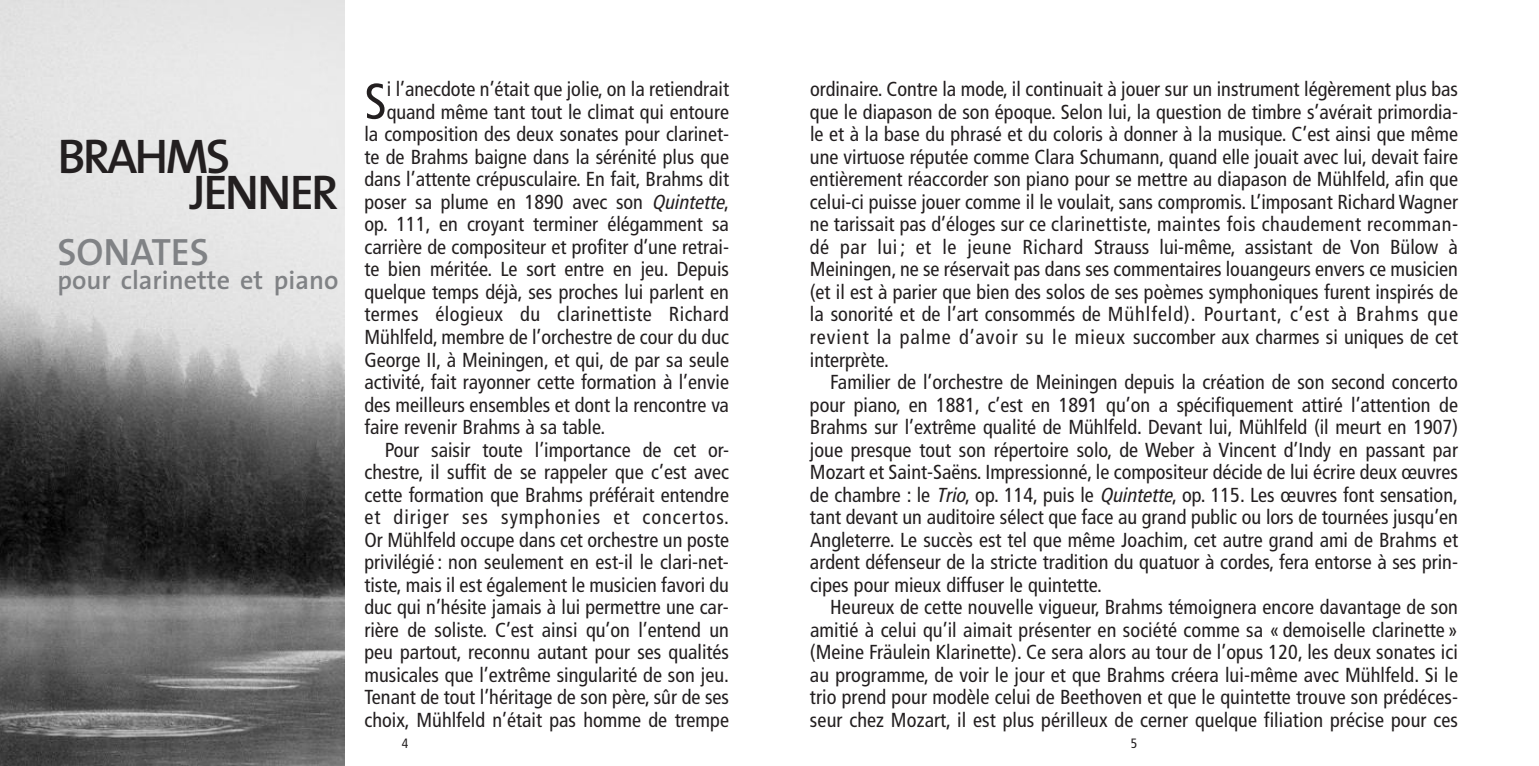
<style>
.page{position:relative;width:1539px;height:766px;background:#fff}
.page>*{position:absolute;margin:0;border:0;box-sizing:border-box;transform-origin:0 0}
.t1{font:condensed 50.18px "Frutiger";color:#231f20}
.t2{font:600 49.05px/35.6px "The Sans";letter-spacing:-.06em;color:#231f20}
.t3{font:600 38.25px "The Sans";color:#808285}
.t4{font:600 26.1px "The Sans";color:#808285}
.t5{font:condensed 20.25px/22.5px "Frutiger";color:#231f20;text-align:justify}
.t6{font:condensed 20.25px "Frutiger";letter-spacing:.02em;color:#231f20}
.t7{font:condensed 20.25px "Frutiger";letter-spacing:.05em;color:#231f20}
.t8{font:condensed 13.5px "Frutiger";color:#231f20}
.s1{font-style:italic}
</style>
<div class="page">
<img style="left:0;top:0;width:344px;height:765px">
<h2 class="t2" style="left:189px;top:143px;width:151px;text-indent:-132px">BRAHMS<br>JENNER</h2>
<h3 class="t3" style="left:57px;top:237px;width:153px">SONATES</h3>
<p class="t4" style="left:57px;top:270px;width:283px">pour clarinette et piano</p>
<h1 class="t1" style="left:364px;top:81px;width:24px">S</h1>
<p class="t5" style="left:387px;top:80px;width:344px">i l’anecdote n’était que jolie, on la retiendrait</p>
<p class="t5" style="left:810px;top:80px;width:650px">ordinaire. Contre la mode, il continuait à jouer sur un instrument légèrement plus bas que le diapason de son époque. Selon lui, la question de timbre s’avérait primordia&shy;le et à la base du phrasé et du coloris à donner à la musique. C’est ainsi que même une virtuose réputée comme Clara Schumann, quand elle jouait avec lui, devait faire entièrement réaccorder son piano pour se mettre au diapason de Mühlfeld, afin que celui-ci puisse jouer comme il le voulait, sans compromis. L’imposant Richard Wagner ne tarissait pas d’éloges sur ce clarinettiste, maintes fois chaudement recomman&shy;dé par lui ; et le jeune Richard Strauss lui-même, assistant de Von Bülow à Meiningen, ne se réservait pas dans ses commentaires louangeurs envers ce musicien (et il est à parier que bien des solos de ses poèmes symphoniques furent inspirés de la sonorité et de l’art consommés de Mühlfeld). Pourtant, c’est à Brahms que revient la palme d’avoir su le mieux succomber aux charmes si uniques de cet interprète.</p>
<p class="t5" style="left:810px;top:372px;width:650px;text-indent:20px">Familier de l’orchestre de Meiningen depuis la création de son second concerto pour piano, en 1881, c’est en 1891 qu’on a spécifiquement attiré l’attention de Brahms sur l’extrême qualité de Mühlfeld. Devant lui, Mühlfeld (il meurt en 1907) joue presque tout son répertoire solo, de Weber à Vincent d’Indy en passant par Mozart et Saint-Saëns. Impressionné, le compositeur décide de lui écrire deux œuvres de chambre : le <span class="s1">Trio</span>, op. 114, puis le <span class="s1">Quintette</span>, op. 115. Les œuvres font sensation, tant devant un auditoire sélect que face au grand public ou lors de tournées jusqu’en Angleterre. Le succès est tel que même Joachim, cet autre grand ami de Brahms et ardent défenseur de la stricte tradition du quatuor à cordes, fera entorse à ses prin&shy;cipes pour mieux diffuser le quintette.</p>
<p class="t5" style="left:810px;top:597px;width:650px;text-indent:20px">Heureux de cette nouvelle vigueur, Brahms témoignera encore davantage de son amitié à celui qu’il aimait présenter en société comme sa « demoiselle clarinette» (Meine Fräulein Klarinette). Ce sera alors au tour de l’opus 120, les deux sonates ici au programme, de voir le jour et que Brahms créera lui-même avec Mühlfeld. Si le trio prend pour modèle celui de Beethoven et que le quintette trouve son prédéces&shy;seur chez Mozart, il est plus périlleux de cerner quelque filiation précise pour ces</p>
<p class="t5" style="left:387px;top:102px;width:344px">quand même tant tout le climat qui entoure</p>
<p class="t5" style="left:364px;top:125px;width:366px">la composition des deux sonates pour clarinet-</p>
<p class="t5" style="left:364px;top:147px;width:366px">te de Brahms baigne dans la sérénité plus que</p>
<p class="t5" style="left:364px;top:170px;width:366px">dans l’attente crépusculaire. En fait, Brahms dit</p>
<p class="t5" style="left:364px;top:192px;width:366px">poser sa plume en 1890 avec son <span class="s1">Quintette</span>,</p>
<p class="t5" style="left:364px;top:215px;width:366px">op. 111, en croyant terminer élégamment sa</p>
<p class="t5" style="left:364px;top:237px;width:366px">carrière de compositeur et profiter d’une retrai-</p>
<p class="t5" style="left:364px;top:260px;width:366px">te bien méritée. Le sort entre en jeu. Depuis</p>
<p class="t5" style="left:365px;top:282px;width:366px">quelque temps déjà, ses proches lui parlent en</p>
<p class="t6" style="left:364px;top:306px;width:366px">termes élogieux du clarinettiste Richard</p>
<p class="t5" style="left:365px;top:327px;width:366px">Mühlfeld, membre de l’orchestre de cour du duc</p>
<p class="t5" style="left:365px;top:350px;width:366px">George II, à Meiningen, et qui, de par sa seule</p>
<p class="t5" style="left:365px;top:372px;width:366px">activité, fait rayonner cette formation à l’envie</p>
<p class="t5" style="left:365px;top:395px;width:366px">des meilleurs ensembles et dont la rencontre va</p>
<p class="t5" style="left:365px;top:417px;width:242px">faire revenir Brahms à sa table.</p>
<p class="t5" style="left:385px;top:440px;width:346px">Pour saisir toute l’importance de cet or-</p>
<p class="t5" style="left:365px;top:462px;width:366px">chestre, il suffit de se rappeler que c’est avec</p>
<p class="t5" style="left:364px;top:485px;width:366px">cette formation que Brahms préférait entendre</p>
<p class="t7" style="left:364px;top:508px;width:366px">et diriger ses symphonies et concertos.</p>
<p class="t5" style="left:364px;top:530px;width:366px">Or Mühlfeld occupe dans cet orchestre un poste</p>
<p class="t5" style="left:364px;top:552px;width:366px">privilégié : non seulement en est-il le clari-net-</p>
<p class="t5" style="left:364px;top:575px;width:366px">tiste, mais il est également le musicien favori du</p>
<p class="t5" style="left:364px;top:597px;width:366px">duc qui n’hésite jamais à lui permettre une car-</p>
<p class="t5" style="left:364px;top:620px;width:366px">rière de soliste. C’est ainsi qu’on l’entend un</p>
<p class="t5" style="left:364px;top:642px;width:366px">peu partout, reconnu autant pour ses qualités</p>
<p class="t5" style="left:364px;top:665px;width:366px">musicales que l’extrême singularité de son jeu.</p>
<p class="t5" style="left:364px;top:687px;width:366px">Tenant de tout l’héritage de son père, sûr de ses</p>
<p class="t5" style="left:364px;top:710px;width:366px">choix, Mühlfeld n’était pas homme de trempe</p>
<p class="t8" style="left:402px;top:737px;width:8px">4</p>
<p class="t8" style="left:1131px;top:737px;width:8px">5</p>
</div>
